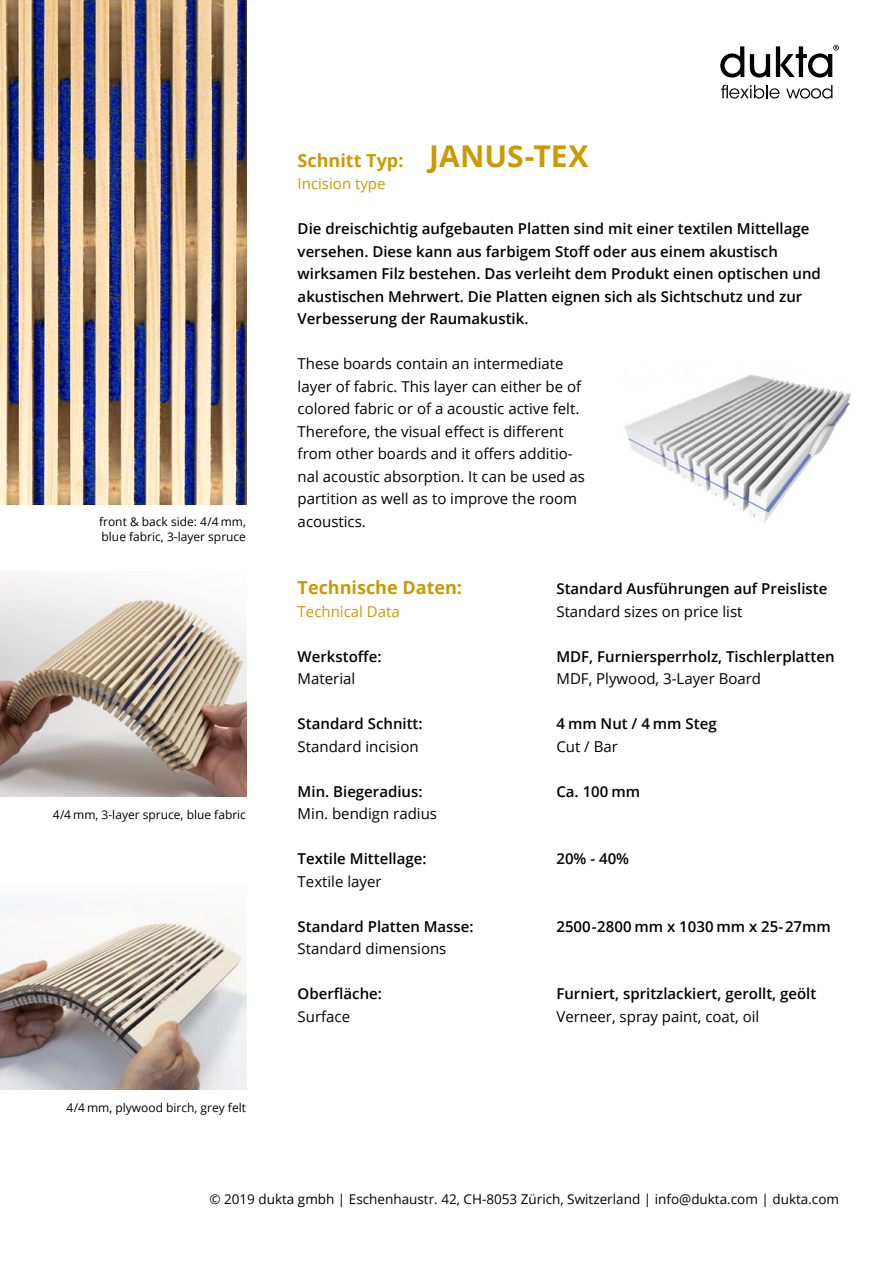
<style>
.page{position:relative;width:893px;height:1263px;background:#fff}
.page>*{position:absolute;margin:0;border:0;box-sizing:border-box;transform-origin:0 0}
.t1{font:700 30px "Open Sans";letter-spacing:.005em;color:#cc9903}
.t2{font:700 18px "Open Sans";color:#cc9903}
.t3{font:600 15px/22.5px "Open Sans";color:#000}
.t4{font:15px/22.5px "Open Sans";color:#000}
.t5{font:15px "Open Sans";color:#cc9903}
.t6{font:13.5px "Open Sans";color:#000}
.t7{font:12px/14.4px "Open Sans";color:#000}
</style>
<div class="page">
<svg style="left:720px;top:46px;width:24px;height:32px"></svg>
<svg style="left:750px;top:54px;width:20px;height:24px"></svg>
<svg style="left:721px;top:85px;width:59px;height:14px"></svg>
<svg style="left:786px;top:85px;width:46px;height:14px"></svg>
<svg style="left:776px;top:45px;width:63px;height:33px"></svg>
<img style="left:0;top:0;width:246px;height:504px">
<img style="left:0;top:573px;width:246px;height:223px">
<img style="left:0;top:903px;width:246px;height:186px">
<img style="left:624px;top:375px;width:227px;height:148px">
<p class="t7" style="left:99px;top:514px;width:148px">front &amp; back side: 4/4 mm, blue fabric, 3-layer spruce</p>
<p class="t7" style="left:53px;top:807px;width:195px">4/4 mm, 3-layer spruce, blue fabric</p>
<p class="t7" style="left:66px;top:1100px;width:181px">4/4 mm, plywood birch, grey felt</p>
<p class="t2" style="left:298px;top:147px;width:107px">Schnitt Typ:</p>
<p class="t5" style="left:298px;top:173px;width:89px">Incision type</p>
<h1 class="t1" style="left:429px;top:134px;width:161px">JANUS-TEX</h1>
<p class="t3" style="left:298px;top:217px;width:525px">Die dreischichtig aufgebauten Platten sind mit einer textilen Mittellage versehen. Diese kann aus farbigem Stoff oder aus einem akustisch wirksamen Filz bestehen. Das verleiht dem Produkt einen optischen und akustischen Mehrwert. Die Platten eignen sich als Sichtschutz und zur Verbesserung der Raumakustik.</p>
<p class="t4" style="left:298px;top:352px;width:289px">These boards contain an intermediate layer of fabric. This layer can either be of colored fabric or of a acoustic active felt.<br>Therefore, the visual effect is different from other boards and it offers additio&shy;nal acoustic absorption. It can be used as partition as well as to improve the room acoustics.</p>
<p class="t2" style="left:298px;top:575px;width:166px">Technische Daten:</p>
<p class="t5" style="left:298px;top:601px;width:104px">Technical Data</p>
<p class="t3" style="left:298px;top:644px;width:85px">Werkstoffe:</p>
<p class="t4" style="left:298px;top:667px;width:59px">Material</p>
<p class="t3" style="left:298px;top:712px;width:126px">Standard Schnitt:</p>
<p class="t4" style="left:298px;top:734px;width:122px">Standard incision</p>
<p class="t3" style="left:298px;top:779px;width:126px">Min. Biegeradius:</p>
<p class="t4" style="left:298px;top:802px;width:141px">Min. bendign radius</p>
<p class="t3" style="left:298px;top:847px;width:130px">Textile Mittellage:</p>
<p class="t4" style="left:298px;top:869px;width:85px">Textile layer</p>
<p class="t3" style="left:298px;top:914px;width:178px">Standard Platten Masse:</p>
<p class="t4" style="left:298px;top:937px;width:150px">Standard dimensions</p>
<p class="t3" style="left:298px;top:982px;width:86px">Oberfläche:</p>
<p class="t4" style="left:298px;top:1004px;width:54px">Surface</p>
<p class="t3" style="left:556px;top:577px;width:272px">Standard Ausführungen auf Preisliste</p>
<p class="t4" style="left:556px;top:599px;width:188px">Standard sizes on price list</p>
<p class="t3" style="left:556px;top:644px;width:280px">MDF, Furniersperrholz, Tischlerplatten</p>
<p class="t4" style="left:556px;top:667px;width:206px">MDF, Plywood, 3-Layer Board</p>
<p class="t3" style="left:556px;top:712px;width:162px">4 mm Nut / 4 mm Steg</p>
<p class="t4" style="left:556px;top:734px;width:63px">Cut / Bar</p>
<p class="t3" style="left:556px;top:779px;width:85px">Ca. 100 mm</p>
<p class="t3" style="left:556px;top:847px;width:74px">20% - 40%</p>
<p class="t3" style="left:556px;top:914px;width:276px">2500-2800 mm x 1030 mm x 25-27mm</p>
<p class="t3" style="left:556px;top:982px;width:261px">Furniert, spritzlackiert, gerollt, geölt</p>
<p class="t4" style="left:556px;top:1004px;width:204px">Verneer, spray paint, coat, oil</p>
<p class="t6" style="left:209px;top:1189px;width:631px">© 2019 dukta gmbh | Eschenhaustr. 42, CH-8053 Zürich, Switzerland | info@dukta.com | dukta.com</p>
</div>
